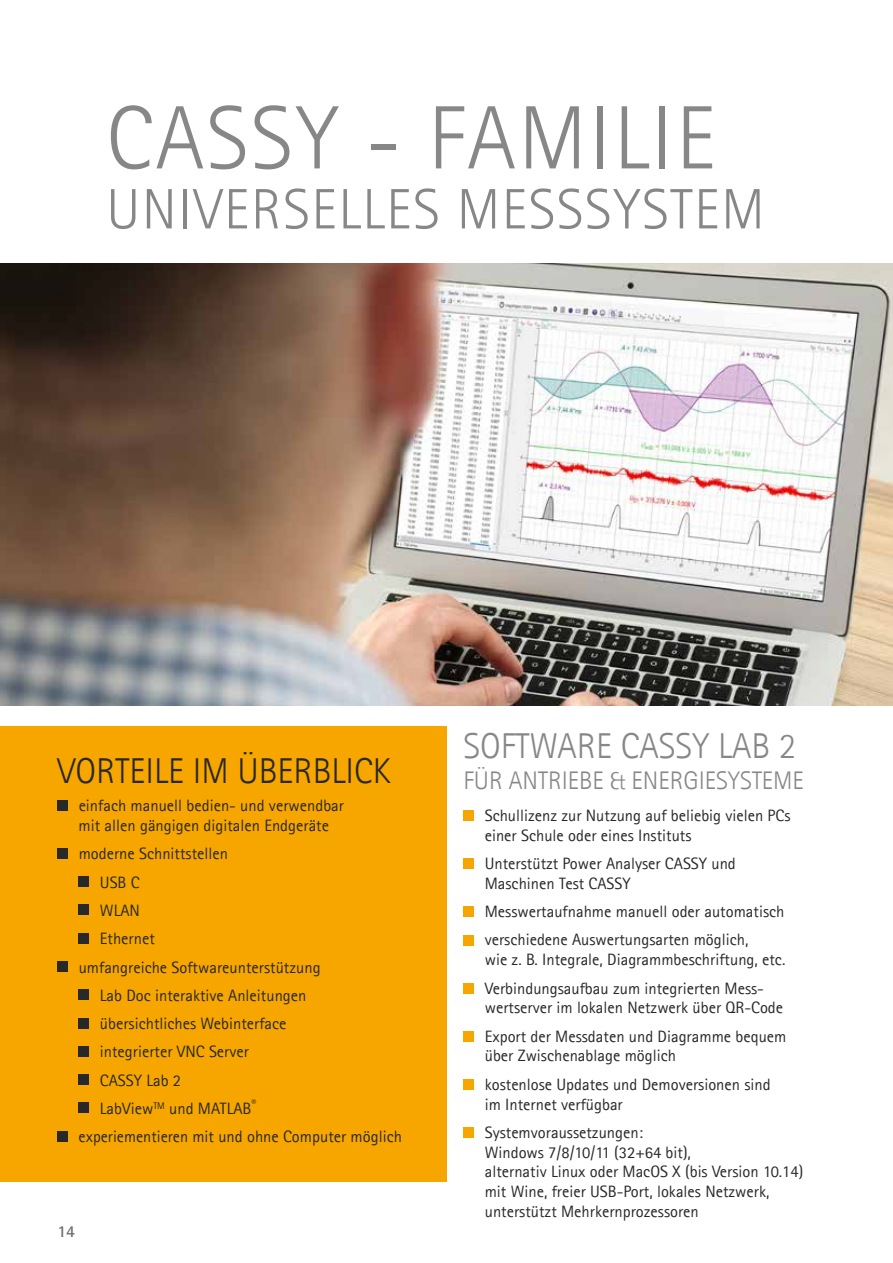
<style>
.page{position:relative;width:893px;height:1263px;background:#fff}
.page>*{position:absolute;margin:0;border:0;box-sizing:border-box;transform-origin:0 0}
.t1{font:300 90px "Agfa Rotis Sans Serif";letter-spacing:.03em;color:#878787}
.t2{font:300 57px "Agfa Rotis Sans Serif";letter-spacing:.03em;color:#878787}
.t3{font:300 36px "Agfa Rotis Sans Serif";color:#282827}
.t4{font:300 36px "Agfa Rotis Sans Serif";color:#878787}
.t5{font:300 25.5px "Agfa Rotis Sans Serif";color:#878787}
.t6{font:16.5px/19.8px "Agfa Rotis Sans Serif";color:#282827}
.t7{font:700 16.5px "Agfa Rotis Sans Serif";color:#706f6f}
.t8{font:9.6px "Agfa Rotis Sans Serif";color:#282827}
</style>
<div class="page">
<div style="left:0;top:726px;width:446px;height:455px;background:#f7a600"></div>
<div style="left:463px;top:810px;width:11px;height:11px;background:#f7a600"></div>
<div style="left:463px;top:858px;width:11px;height:11px;background:#f7a600"></div>
<div style="left:463px;top:906px;width:11px;height:11px;background:#f7a600"></div>
<div style="left:463px;top:935px;width:11px;height:10px;background:#f7a600"></div>
<div style="left:463px;top:983px;width:11px;height:10px;background:#f7a600"></div>
<div style="left:463px;top:1031px;width:11px;height:11px;background:#f7a600"></div>
<div style="left:463px;top:1079px;width:11px;height:11px;background:#f7a600"></div>
<div style="left:463px;top:1127px;width:11px;height:11px;background:#f7a600"></div>
<div style="left:57px;top:800px;width:11px;height:10px;background:#282827"></div>
<div style="left:57px;top:848px;width:11px;height:10px;background:#282827"></div>
<div style="left:79px;top:876px;width:10px;height:11px;background:#282827"></div>
<div style="left:79px;top:904px;width:10px;height:11px;background:#282827"></div>
<div style="left:79px;top:933px;width:10px;height:10px;background:#282827"></div>
<div style="left:57px;top:961px;width:11px;height:11px;background:#282827"></div>
<div style="left:79px;top:989px;width:10px;height:11px;background:#282827"></div>
<div style="left:79px;top:1018px;width:10px;height:10px;background:#282827"></div>
<div style="left:79px;top:1046px;width:10px;height:11px;background:#282827"></div>
<div style="left:79px;top:1074px;width:10px;height:11px;background:#282827"></div>
<div style="left:79px;top:1103px;width:10px;height:10px;background:#282827"></div>
<div style="left:57px;top:1131px;width:11px;height:10px;background:#282827"></div>
<img style="left:0;top:264px;width:893px;height:442px">
<h1 class="t1" style="left:106px;top:86px;width:611px">CASSY - FAMILIE</h1>
<h2 class="t2" style="left:106px;top:176px;width:660px">UNIVERSELLES MESSSYSTEM</h2>
<h3 class="t3" style="left:57px;top:750px;width:335px">VORTEILE IM ÜBERBLICK</h3>
<p class="t6" style="left:79px;top:795px;width:267px">einfach manuell bedien- und verwendbar mit allen gängigen digitalen Endgeräte</p>
<p class="t6" style="left:79px;top:844px;width:151px">moderne Schnittstellen</p>
<p class="t6" style="left:100px;top:872px;width:41px">USB C</p>
<p class="t6" style="left:100px;top:900px;width:42px">WLAN</p>
<p class="t6" style="left:100px;top:928px;width:56px">Ethernet</p>
<p class="t6" style="left:79px;top:957px;width:243px">umfangreiche Softwareunterstützung</p>
<p class="t6" style="left:100px;top:985px;width:208px">Lab Doc interaktive Anleitungen</p>
<p class="t6" style="left:100px;top:1013px;width:188px">übersichtliches Webinterface</p>
<p class="t6" style="left:100px;top:1042px;width:151px">integrierter VNC Server</p>
<p class="t6" style="left:100px;top:1070px;width:83px">CASSY Lab 2</p>
<p class="t6" style="left:100px;top:1098px;width:153px">LabView<sup>TM</sup> und MATLAB</p>
<p class="t8" style="left:251px;top:1096px;width:6px">®</p>
<p class="t6" style="left:79px;top:1127px;width:325px">experiementieren mit und ohne Computer möglich</p>
<p class="t7" style="left:57px;top:1221px;width:19px">14</p>
<h3 class="t4" style="left:463px;top:725px;width:334px">SOFTWARE CASSY LAB 2</h3>
<h3 class="t5" style="left:463px;top:765px;width:342px">FÜR ANTRIEBE &amp; ENERGIESYSTEME</h3>
<p class="t6" style="left:485px;top:805px;width:307px">Schullizenz zur Nutzung auf beliebig vielen PCs einer Schule oder eines Instituts</p>
<p class="t6" style="left:485px;top:853px;width:253px">Unterstützt Power Analyser CASSY und<br>Maschinen Test CASSY</p>
<p class="t6" style="left:485px;top:897px;width:301px;line-height:28.3px">Messwertaufnahme manuell oder automatisch verschiedene Auswertungsarten möglich,</p>
<p class="t6" style="left:485px;top:945px;width:302px;line-height:28.3px">wie z. B. Integrale, Diagrammbeschriftung, etc.<br>Verbindungsaufbau zum integrierten Mess-</p>
<p class="t6" style="left:485px;top:993px;width:303px;line-height:28.3px">wertserver im lokalen Netzwerk über QR-Code<br>Export der Messdaten und Diagramme bequem</p>
<p class="t6" style="left:485px;top:1041px;width:287px;line-height:28.3px">über Zwischenablage möglich<br>kostenlose Updates und Demoversionen sind</p>
<p class="t6" style="left:485px;top:1090px;width:160px;line-height:28.3px">im Internet verfügbar<br>Systemvoraussetzungen:</p>
<p class="t6" style="left:485px;top:1142px;width:320px">Windows 7/8/10/11 (32+64 bit),<br>alternativ Linux oder MacOS X (bis Version 10.14) mit Wine, freier USB-Port, lokales Netzwerk, unterstützt Mehrkernprozessoren</p>
</div>
